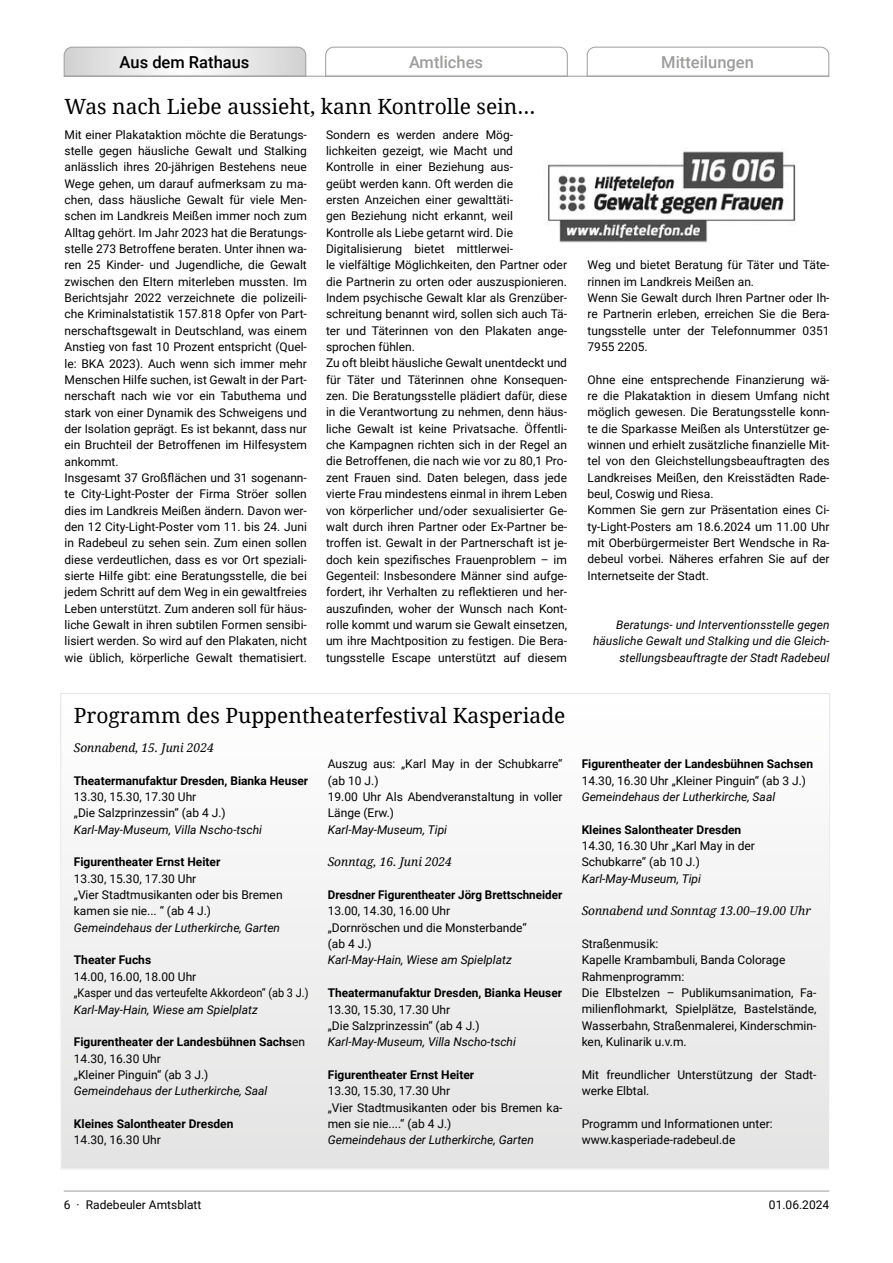
<style>
.page{position:relative;width:893px;height:1263px;background:#fff}
.page>*{position:absolute;margin:0;border:0;box-sizing:border-box;transform-origin:0 0}
.t1{font:21px "Droid Serif";color:#000}
.t2{font:500 16.5px "Roboto";color:#9d9d9c}
.t3{font:500 16.5px "Roboto";color:#000}
.t4{font:12px/16.4px "Roboto";color:#000}
.t5{font:italic 12px/16.4px "Roboto";color:#000;text-align:right}
.t6{font:700 12px "Roboto";color:#000}
.t7{font:italic 12px "Droid Serif";color:#000}
.s1{font-weight:700}
</style>
<div class="page">
<svg style="left:63px;top:46px;width:244px;height:31px"></svg>
<svg style="left:325px;top:46px;width:243px;height:30px"></svg>
<svg style="left:586px;top:46px;width:244px;height:31px"></svg>
<hr style="left:64px;top:76px;width:765px;height:1px;background:#9d9d9c">
<hr style="left:64px;top:1191px;width:765px;height:1px;background:#9d9d9c">
<img style="left:547px;top:151px;width:249px;height:92px">
<div style="left:61px;top:693px;width:769px;height:476px;background:linear-gradient(to right,#f1f1f1,#f1f1f1)"></div>
<h2 class="t3" style="left:120px;top:50px;width:131px">Aus dem Rathaus</h2>
<h2 class="t2" style="left:409px;top:50px;width:76px">Amtliches</h2>
<h2 class="t2" style="left:661px;top:50px;width:94px">Mitteilungen</h2>
<h1 class="t1" style="left:65px;top:92px;width:472px">Was nach Liebe aussieht, kann Kontrolle sein…</h1>
<p class="t4" style="left:65px;top:126px;width:244px">Mit einer Plakataktion möchte die Beratungs&shy;stelle gegen häusliche Gewalt und Stalking anlässlich ihres 20-jährigen Bestehens neue Wege gehen, um darauf aufmerksam zu ma&shy;chen, dass häusliche Gewalt für viele Men&shy;schen im Landkreis Meißen immer noch zum Alltag gehört. Im Jahr 2023 hat die Beratungs&shy;stelle 273 Betroffene beraten. Unter ihnen wa&shy;ren 25 Kinder- und Jugendliche, die Gewalt zwischen den Eltern miterleben mussten. Im Berichtsjahr 2022 verzeichnete die polizeili&shy;che Kriminalstatistik 157.818 Opfer von Part&shy;nerschaftsgewalt in Deutschland, was einem Anstieg von fast 10 Prozent entspricht (Quel&shy;le: BKA 2023). Auch wenn sich immer mehr Menschen Hilfe suchen, ist Gewalt in der Part&shy;nerschaft nach wie vor ein Tabuthema und stark von einer Dynamik des Schweigens und der Isolation geprägt. Es ist bekannt, dass nur ein Bruchteil der Betroffenen im Hilfesystem ankommt.<br>Insgesamt 37 Großflächen und 31 sogenann&shy;te City-Light-Poster der Firma Ströer sollen dies im Landkreis Meißen ändern. Davon wer&shy;den 12 City-Light-Poster vom 11. bis 24. Juni in Radebeul zu sehen sein. Zum einen sollen diese verdeutlichen, dass es vor Ort speziali&shy;sierte Hilfe gibt: eine Beratungsstelle, die bei jedem Schritt auf dem Weg in ein gewaltfreies Leben unterstützt. Zum anderen soll für häus&shy;liche Gewalt in ihren subtilen Formen sensibi&shy;lisiert werden. So wird auf den Plakaten, nicht wie üblich, körperliche Gewalt thematisiert.</p>
<p class="t4" style="left:326px;top:126px;width:243px">Sondern es werden andere Mög-<br>lichkeiten gezeigt, wie Macht und<br>Kontrolle in einer Beziehung aus-<br>geübt werden kann. Oft werden die<br>ersten Anzeichen einer gewalttäti-<br>gen Beziehung nicht erkannt, weil<br>Kontrolle als Liebe getarnt wird. Die Digitalisierung bietet mittlerwei-<br>le vielfältige Möglichkeiten, den Partner oder die Partnerin zu orten oder auszuspionieren.<br>Indem psychische Gewalt klar als Grenzüber&shy;schreitung benannt wird, sollen sich auch Tä&shy;ter und Täterinnen von den Plakaten ange&shy;sprochen fühlen.<br>Zu oft bleibt häusliche Gewalt unentdeckt und für Täter und Täterinnen ohne Konsequen&shy;zen. Die Beratungsstelle plädiert dafür, diese in die Verantwortung zu nehmen, denn häus&shy;liche Gewalt ist keine Privatsache. Öffentli&shy;che Kampagnen richten sich in der Regel an die Betroffenen, die nach wie vor zu 80,1 Pro&shy;zent Frauen sind. Daten belegen, dass jede vierte Frau mindestens einmal in ihrem Leben von körperlicher und/oder sexualisierter Ge&shy;walt durch ihren Partner oder Ex-Partner be&shy;troffen ist. Gewalt in der Partnerschaft ist je&shy;doch kein spezifisches Frauenproblem – im Gegenteil: Insbesondere Männer sind aufge&shy;fordert, ihr Verhalten zu reflektieren und her&shy;auszufinden, woher der Wunsch nach Kont&shy;rolle kommt und warum sie Gewalt einsetzen, um ihre Machtposition zu festigen. Die Bera&shy;tungsstelle Escape unterstützt auf diesem</p>
<p class="t4" style="left:588px;top:256px;width:244px">Weg und bietet Beratung für Täter und Täte&shy;rinnen im Landkreis Meißen an.<br>Wenn Sie Gewalt durch Ihren Partner oder Ih&shy;re Partnerin erleben, erreichen Sie die Bera&shy;tungsstelle unter der Telefonnummer 0351<br>7955 2205.</p>
<p class="t4" style="left:588px;top:371px;width:244px">Ohne eine entsprechende Finanzierung wä&shy;re die Plakataktion in diesem Umfang nicht möglich gewesen. Die Beratungsstelle konn&shy;te die Sparkasse Meißen als Unterstützer ge&shy;winnen und erhielt zusätzliche finanzielle Mit&shy;tel von den Gleichstellungsbeauftragten des Landkreises Meißen, den Kreisstädten Rade&shy;beul, Coswig und Riesa.<br>Kommen Sie gern zur Präsentation eines Ci&shy;ty-Light-Posters am 18.6.2024 um 11.00 Uhr mit Oberbürgermeister Bert Wendsche in Ra&shy;debeul vorbei. Näheres erfahren Sie auf der Internetseite der Stadt.</p>
<p class="t5" style="left:593px;top:616px;width:238px">Beratungs- und Interventionsstelle gegen häusliche Gewalt und Stalking und die Gleich&shy;stellungsbeauftragte der Stadt Radebeul</p>
<h1 class="t1" style="left:74px;top:701px;width:493px">Programm des Puppentheaterfestival Kasperiade</h1>
<p class="t7" style="left:74px;top:739px;width:141px">Sonnabend, 15. Juni 2024</p>
<p class="t6" style="left:74px;top:772px;width:236px">Theatermanufaktur Dresden, Bianka Heuser</p>
<p class="t4" style="left:74px;top:788px;width:153px">13.30, 15.30, 17.30 Uhr<br>„Die Salzprinzessin“ (ab 4 J.)</p>
<p class="t5" style="left:74px;top:821px;width:190px">Karl-May-Museum, Villa Nscho-tschi</p>
<p class="t6" style="left:74px;top:854px;width:148px">Figurentheater Ernst Heiter</p>
<p class="t4" style="left:74px;top:870px;width:210px">13.30, 15.30, 17.30 Uhr<br>„Vier Stadtmusikanten oder bis Bremen kamen sie nie... “ (ab 4 J.)</p>
<p class="t5" style="left:74px;top:919px;width:208px">Gemeindehaus der Lutherkirche, Garten</p>
<p class="t6" style="left:74px;top:952px;width:79px">Theater Fuchs</p>
<p class="t4" style="left:74px;top:968px;width:236px">14.00, 16.00, 18.00 Uhr<br>„Kasper und das verteufelte Akkordeon“ (ab 3 J.)</p>
<p class="t5" style="left:74px;top:1001px;width:186px">Karl-May-Hain, Wiese am Spielplatz</p>
<p class="t4" style="left:74px;top:1033px;width:233px"><span class="s1">Figurentheater der Landesbühnen Sachs</span>en<br>14.30, 16.30 Uhr<br>„Kleiner Pinguin“ (ab 3 J.)</p>
<p class="t5" style="left:74px;top:1082px;width:195px">Gemeindehaus der Lutherkirche, Saal</p>
<p class="t6" style="left:74px;top:1115px;width:161px">Kleines Salontheater Dresden</p>
<p class="t4" style="left:74px;top:1131px;width:89px">14.30, 16.30 Uhr</p>
<p class="t4" style="left:328px;top:755px;width:236px">Auszug aus: „Karl May in der Schubkarre“ (ab 10 J.)<br>19.00 Uhr Als Abendveranstaltung in voller<br>Länge (Erw.)</p>
<p class="t5" style="left:328px;top:821px;width:121px">Karl-May-Museum, Tipi</p>
<p class="t7" style="left:328px;top:854px;width:126px">Sonntag, 16. Juni 2024</p>
<p class="t6" style="left:328px;top:886px;width:236px">Dresdner Figurentheater Jörg Brettschneider</p>
<p class="t4" style="left:328px;top:902px;width:200px">13.00, 14.30, 16.00 Uhr<br>„Dornröschen und die Monsterbande“ (ab 4 J.)</p>
<p class="t5" style="left:328px;top:951px;width:186px">Karl-May-Hain, Wiese am Spielplatz</p>
<p class="t6" style="left:328px;top:984px;width:236px">Theatermanufaktur Dresden, Bianka Heuser</p>
<p class="t4" style="left:328px;top:1001px;width:153px">13.30, 15.30, 17.30 Uhr<br>„Die Salzprinzessin“ (ab 4 J.)</p>
<p class="t5" style="left:328px;top:1033px;width:190px">Karl-May-Museum, Villa Nscho-tschi</p>
<p class="t6" style="left:328px;top:1066px;width:148px">Figurentheater Ernst Heiter</p>
<p class="t4" style="left:328px;top:1082px;width:236px">13.30, 15.30, 17.30 Uhr<br>„Vier Stadtmusikanten oder bis Bremen ka&shy;men sie nie....“ (ab 4 J.)</p>
<p class="t5" style="left:328px;top:1131px;width:208px">Gemeindehaus der Lutherkirche, Garten</p>
<p class="t6" style="left:582px;top:755px;width:233px">Figurentheater der Landesbühnen Sachsen</p>
<p class="t4" style="left:582px;top:772px;width:226px">14.30, 16.30 Uhr „Kleiner Pinguin“ (ab 3 J.)</p>
<p class="t5" style="left:582px;top:788px;width:195px">Gemeindehaus der Lutherkirche, Saal</p>
<p class="t6" style="left:582px;top:821px;width:161px">Kleines Salontheater Dresden</p>
<p class="t4" style="left:582px;top:837px;width:175px">14.30, 16.30 Uhr „Karl May in der<br>Schubkarre“ (ab 10 J.)</p>
<p class="t5" style="left:582px;top:870px;width:121px">Karl-May-Museum, Tipi</p>
<p class="t7" style="left:582px;top:903px;width:231px">Sonnabend und Sonntag 13.00–19.00 Uhr</p>
<p class="t4" style="left:582px;top:935px;width:236px">Straßenmusik:<br>Kapelle Krambambuli, Banda Colorage<br>Rahmenprogramm:<br>Die Elbstelzen – Publikumsanimation, Fa&shy;milienflohmarkt, Spielplätze, Bastelstände,<br>Wasserbahn, Straßenmalerei, Kinderschmin&shy;ken, Kulinarik u.v.m.</p>
<p class="t4" style="left:582px;top:1066px;width:236px">Mit freundlicher Unterstützung der Stadt&shy;werke Elbtal.</p>
<p class="t4" style="left:582px;top:1115px;width:193px">Programm und Informationen unter: www.kasperiade-radebeul.de</p>
<p class="t4" style="left:64px;top:1196px;width:139px">6 · Radebeuler Amtsblatt</p>
<p class="t4" style="left:769px;top:1196px;width:62px">01.06.2024</p>
</div>
